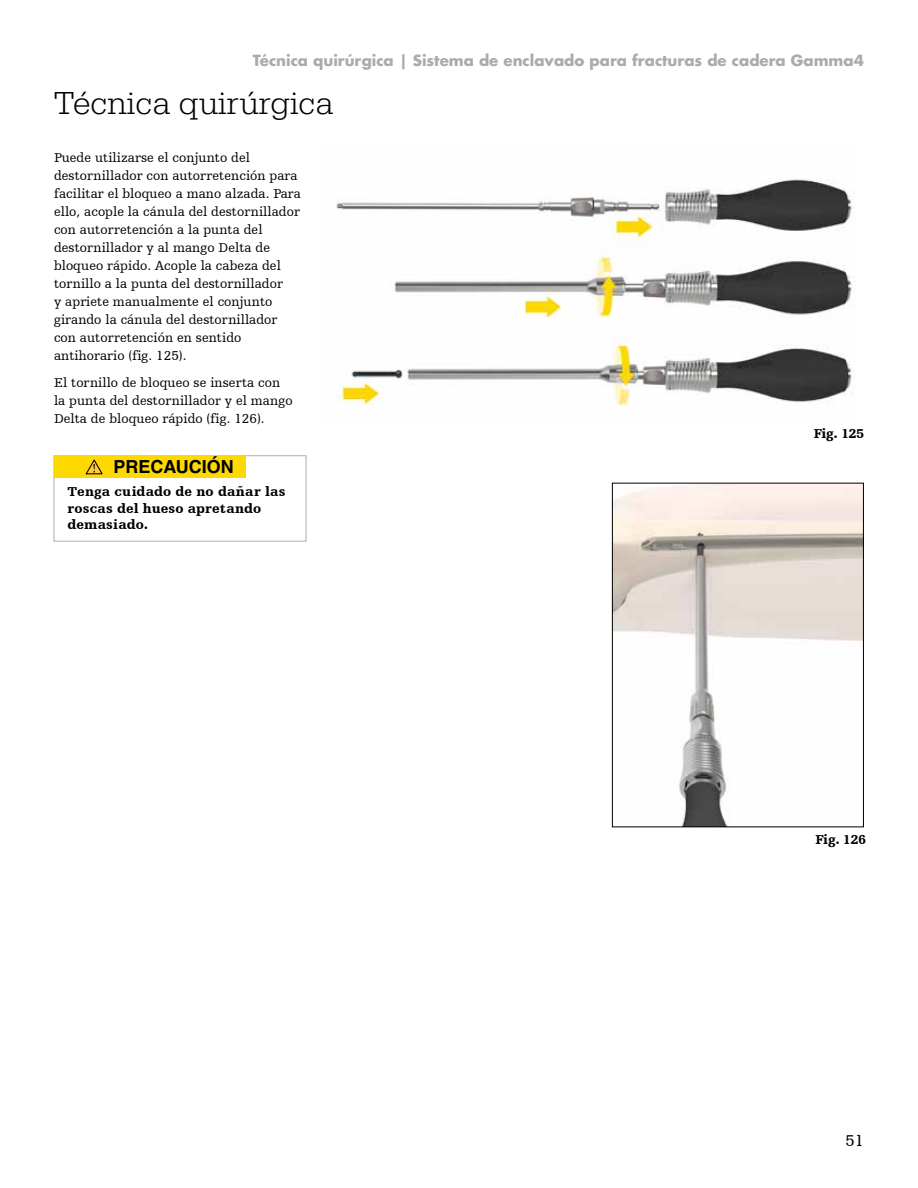
<style>
.page{position:relative;width:918px;height:1188px;background:#fff}
.page>*{position:absolute;margin:0;border:0;box-sizing:border-box;transform-origin:0 0}
.t1{font:300 33px "URW Egyptienne TOT";color:#000}
.t2{font:700 18px "Helvetica";color:#000}
.t3{font:16.5px "Humanist Slabserif 712 BT";color:#000}
.t4{font:700 15px "Futura For Stryker";color:#aaabaf}
.t5{font:13.5px/18px "Humanist Slabserif 712 BT";letter-spacing:.005em;color:#000}
.t6{font:900 13.5px/16.5px "Humanist Slabserif 712 BT";letter-spacing:.01em;color:#000}
</style>
<div class="page">
<div style="left:54px;top:455px;width:252px;height:87px;border:1px solid #abafad"></div>
<div style="left:54px;top:455px;width:192px;height:23px;background:#fed900"></div>
<svg style="left:84px;top:458px;width:20px;height:17px"></svg>
<img style="left:335px;top:179px;width:520px;height:227px">
<img style="left:614px;top:485px;width:248px;height:340px">
<div style="left:612px;top:483px;width:252px;height:344px;border:1px solid #000"></div>
<p class="t4" style="left:253px;top:51px;width:613px">Técnica quirúrgica | Sistema de enclavado para fracturas de cadera Gamma4</p>
<h1 class="t1" style="left:54px;top:84px;width:281px">Técnica quirúrgica</h1>
<p class="t5" style="left:54px;top:148px;width:249px">Puede utilizarse el conjunto del destornillador con autorretención para facilitar el bloqueo a mano alzada. Para ello, acople la cánula del destornillador con autorretención a la punta del destornillador y al mango Delta de bloqueo rápido. Acople la cabeza del tornillo a la punta del destornillador<br>y apriete manualmente el conjunto girando la cánula del destornillador con autorretención en sentido antihorario (fig. 125).</p>
<p class="t5" style="left:54px;top:373px;width:240px">El tornillo de bloqueo se inserta con la punta del destornillador y el mango<br>Delta de bloqueo rápido (fig. 126).</p>
<p class="t6" style="left:814px;top:425px;width:52px">Fig. 125</p>
<h2 class="t2" style="left:114px;top:456px;width:122px">PRECAUCIÓN</h2>
<p class="t6" style="left:68px;top:483px;width:220px">Tenga cuidado de no dañar las roscas del hueso apretando demasiado.</p>
<p class="t6" style="left:816px;top:831px;width:52px">Fig. 126</p>
<p class="t3" style="left:846px;top:1131px;width:20px">51</p>
</div>
